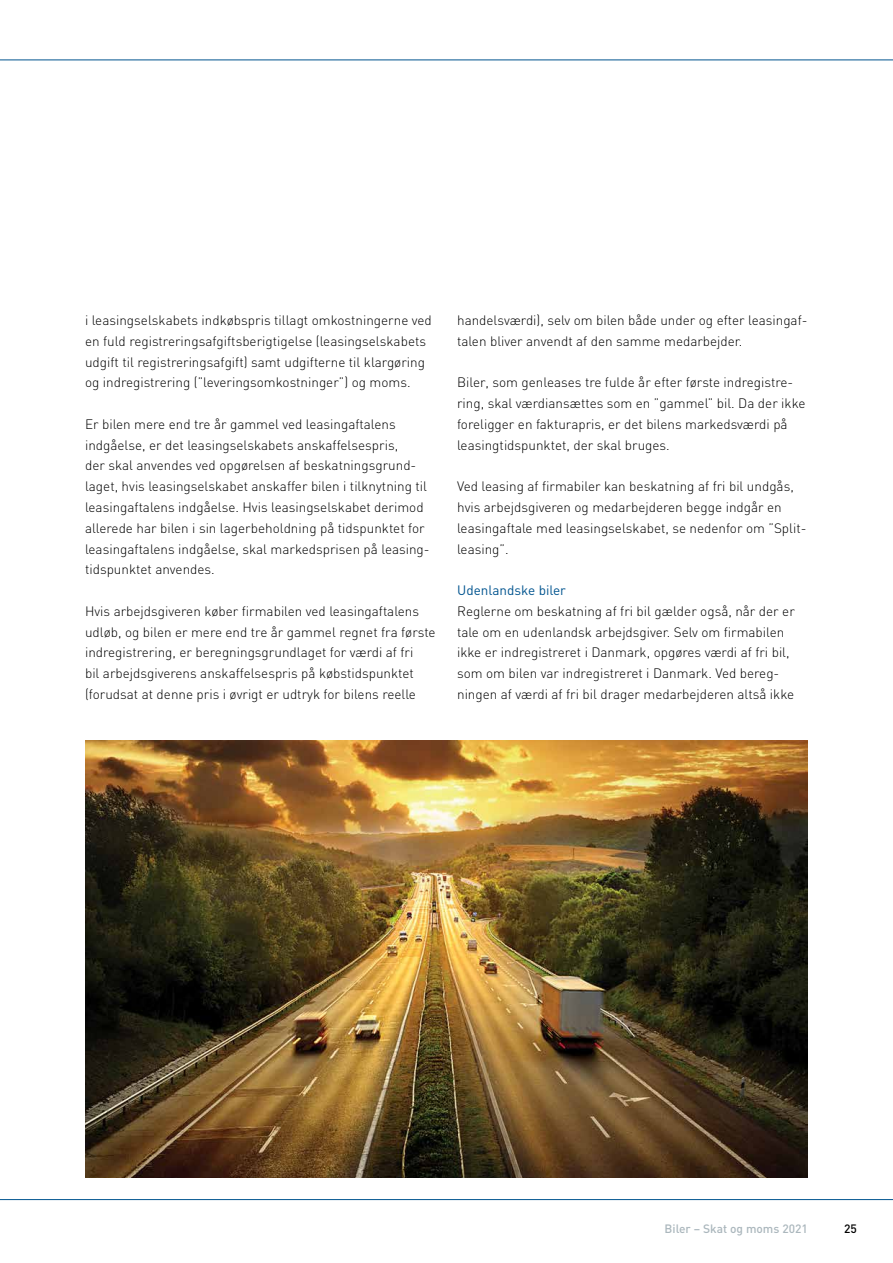
<style>
.page{position:relative;width:893px;height:1263px;background:#fff}
.page>*{position:absolute;margin:0;border:0;box-sizing:border-box;transform-origin:0 0}
.t1{font:300 13.5px/20.9px "DIN";color:#000}
.t2{font:13.5px "DIN";color:#00548f}
.t3{font:500 12px "DIN";color:#abb7bd}
.t4{font:500 12px "DIN";color:#000}
</style>
<div class="page">
<hr style="left:0;top:60px;width:893px;height:1px;background:#00548f">
<hr style="left:0;top:1199px;width:893px;height:1px;background:#00548f">
<img style="left:85px;top:740px;width:723px;height:438px">
<p class="t1" style="left:85px;top:310px;width:348px">i leasingselskabets indkøbspris tillagt omkostningerne ved en fuld registreringsafgiftsberigtigelse (leasingselskabets udgift til registreringsafgift) samt udgifterne til klargøring og indregistrering (”leveringsomkostninger”) og moms.</p>
<p class="t1" style="left:85px;top:413px;width:346px">Er bilen mere end tre år gammel ved leasingaftalens indgåelse, er det leasingselskabets anskaffelsespris,<br>der skal anvendes ved opgørelsen af beskatningsgrund&shy;laget, hvis leasingselskabet anskaffer bilen i tilknytning til leasingaftalens indgåelse. Hvis leasingselskabet derimod allerede har bilen i sin lagerbeholdning på tidspunktet for leasingaftalens indgåelse, skal markedsprisen på leasing&shy;tidspunktet anvendes.</p>
<p class="t1" style="left:85px;top:600px;width:352px">Hvis arbejdsgiveren køber firmabilen ved leasingaftalens udløb, og bilen er mere end tre år gammel regnet fra første indregistrering, er beregningsgrundlaget for værdi af fri<br>bil arbejdsgiverens anskaffelsespris på købstidspunktet (forudsat at denne pris i øvrigt er udtryk for bilens reelle</p>
<p class="t1" style="left:457px;top:310px;width:352px">handelsværdi), selv om bilen både under og efter leasingaf&shy;talen bliver anvendt af den samme medarbejder.</p>
<p class="t1" style="left:457px;top:372px;width:350px">Biler, som genleases tre fulde år efter første indregistre&shy;ring, skal værdiansættes som en ”gammel” bil. Da der ikke foreligger en fakturapris, er det bilens markedsværdi på leasingtidspunktet, der skal bruges.</p>
<p class="t1" style="left:457px;top:476px;width:351px">Ved leasing af firmabiler kan beskatning af fri bil undgås, hvis arbejdsgiveren og medarbejderen begge indgår en leasingaftale med leasingselskabet, se nedenfor om ”Split&shy;leasing”.</p>
<p class="t2" style="left:457px;top:582px;width:110px">Udenlandske biler</p>
<p class="t1" style="left:457px;top:600px;width:339px">Reglerne om beskatning af fri bil gælder også, når der er tale om en udenlandsk arbejdsgiver. Selv om firmabilen ikke er indregistreret i Danmark, opgøres værdi af fri bil, som om bilen var indregistreret i Danmark. Ved bereg&shy;ningen af værdi af fri bil drager medarbejderen altså ikke</p>
<p class="t3" style="left:665px;top:1220px;width:145px">Biler – Skat og moms 2021</p>
<p class="t4" style="left:844px;top:1220px;width:14px">25</p>
</div>
